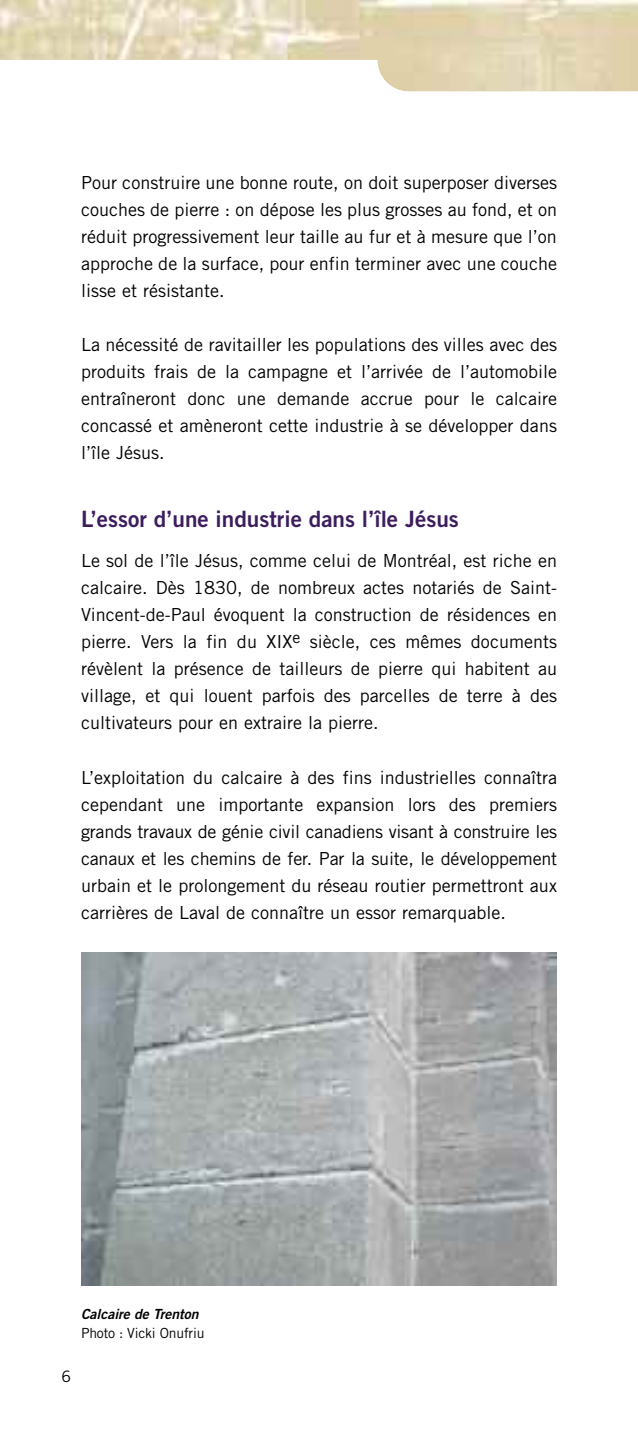
<style>
.page{position:relative;width:638px;height:1436px;background:#fff}
.page>*{position:absolute;margin:0;border:0;box-sizing:border-box;transform-origin:0 0}
.t1{font:22.5px "Trade Gothic Bold Two";color:#3c1d5d}
.t2{font:18px/27px "Trade Gothic";color:#000;text-align:justify}
.t3{font:15.75px "Trade Gothic";color:#000}
.t4{font:13.95px "Trade Gothic";letter-spacing:-.01em;color:#000}
.t5{font:italic 13.95px "Trade Gothic Bold Two";color:#000}
</style>
<div class="page">
<img style="left:0;top:0;width:638px;height:91px">
<img style="left:81px;top:952px;width:476px;height:333px">
<p class="t2" style="left:81px;top:171px;width:477px">Pour construire une bonne route, on doit superposer diverses couches de pierre : on dépose les plus grosses au fond, et on réduit progressivement leur taille au fur et à mesure que l’on approche de la surface, pour enfin terminer avec une couche lisse et résistante.</p>
<p class="t2" style="left:81px;top:333px;width:477px">La nécessité de ravitailler les populations des villes avec des produits frais de la campagne et l’arrivée de l’automobile entraîneront donc une demande accrue pour le calcaire concassé et amèneront cette industrie à se développer dans l’île Jésus.</p>
<p class="t1" style="left:81px;top:511px;width:379px">L’essor d’une industrie dans l’île Jésus</p>
<p class="t2" style="left:81px;top:549px;width:477px">Le sol de l’île Jésus, comme celui de Montréal, est riche en calcaire. Dès 1830, de nombreux actes notariés de Saint-Vincent-de-Paul évoquent la construction de résidences en pierre. Vers la fin du XIX<sup>e</sup> siècle, ces mêmes documents révèlent la présence de tailleurs de pierre qui habitent au village, et qui louent parfois des parcelles de terre à des cultivateurs pour en extraire la pierre.</p>
<p class="t2" style="left:81px;top:765px;width:478px">L’exploitation du calcaire à des fins industrielles connaîtra cependant une importante expansion lors des premiers grands travaux de génie civil canadiens visant à construire les canaux et les chemins de fer. Par la suite, le développement urbain et le prolongement du réseau routier permettront aux carrières de Laval de connaître un essor remarquable.</p>
<p class="t5" style="left:81px;top:1308px;width:119px">Calcaire de Trenton</p>
<p class="t4" style="left:81px;top:1327px;width:125px">Photo : Vicki Onufriu</p>
<p class="t3" style="left:62px;top:1370px;width:11px">6</p>
</div>
